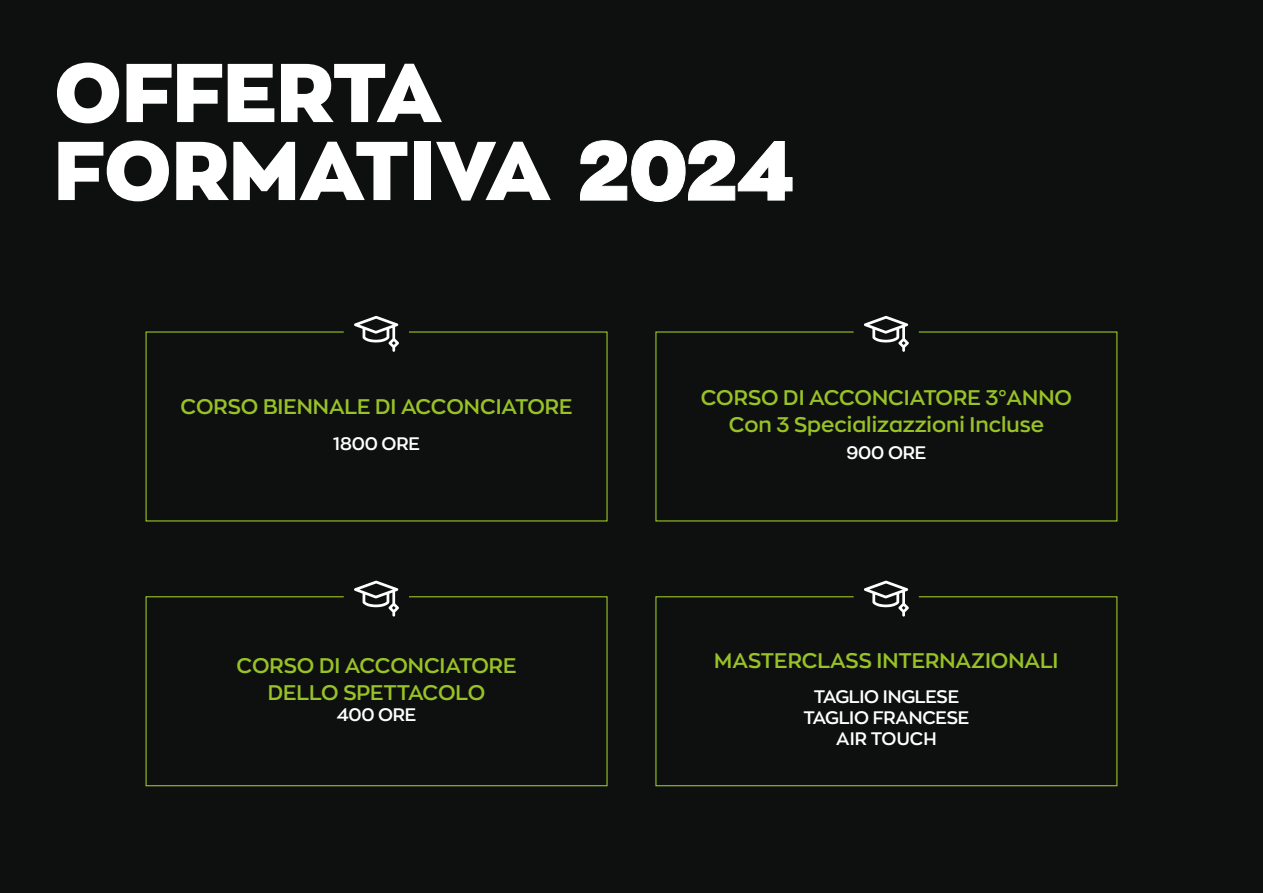
<style>
.page{position:relative;width:1263px;height:893px;background:#0e100f}
.page>*{position:absolute;margin:0;border:0;box-sizing:border-box;transform-origin:0 0}
.t1{font:900 82.5px/78px "Zona Pro";color:#fff}
.t2{font:600 21px/27px "Zona Pro";color:#98c226;text-align:center}
.t3{font:600 18px/21px "Zona Pro";letter-spacing:-.01em;color:#fff;text-align:center}
</style>
<div class="page">
<svg style="left:145px;top:331px;width:463px;height:191px"></svg>
<svg style="left:655px;top:331px;width:463px;height:191px"></svg>
<svg style="left:145px;top:596px;width:463px;height:191px"></svg>
<svg style="left:655px;top:596px;width:463px;height:191px"></svg>
<svg style="left:354px;top:316px;width:45px;height:36px"></svg>
<svg style="left:864px;top:316px;width:45px;height:36px"></svg>
<svg style="left:354px;top:581px;width:45px;height:36px"></svg>
<svg style="left:864px;top:581px;width:45px;height:36px"></svg>
<h1 class="t1" style="left:54px;top:52px;width:740px">OFFERTA<br>FORMATIVA 2024</h1>
<p class="t2" style="left:181px;top:393px;width:393px">CORSO BIENNALE DI ACCONCIATORE</p>
<p class="t3" style="left:333px;top:433px;width:88px">1800 ORE</p>
<p class="t2" style="left:237px;top:652px;width:281px">CORSO DI ACCONCIATORE<br>DELLO SPETTACOLO</p>
<p class="t3" style="left:337px;top:704px;width:81px">400 ORE</p>
<p class="t2" style="left:701px;top:384px;width:373px">CORSO DI ACCONCIATORE 3°ANNO<br>Con 3 Specializazzioni Incluse</p>
<p class="t3" style="left:846px;top:442px;width:81px">900 ORE</p>
<p class="t2" style="left:714px;top:646px;width:346px">MASTERCLASS INTERNAZIONALI</p>
<p class="t3" style="left:803px;top:686px;width:167px">TAGLIO INGLESE<br>TAGLIO FRANCESE<br>AIR TOUCH</p>
</div>
